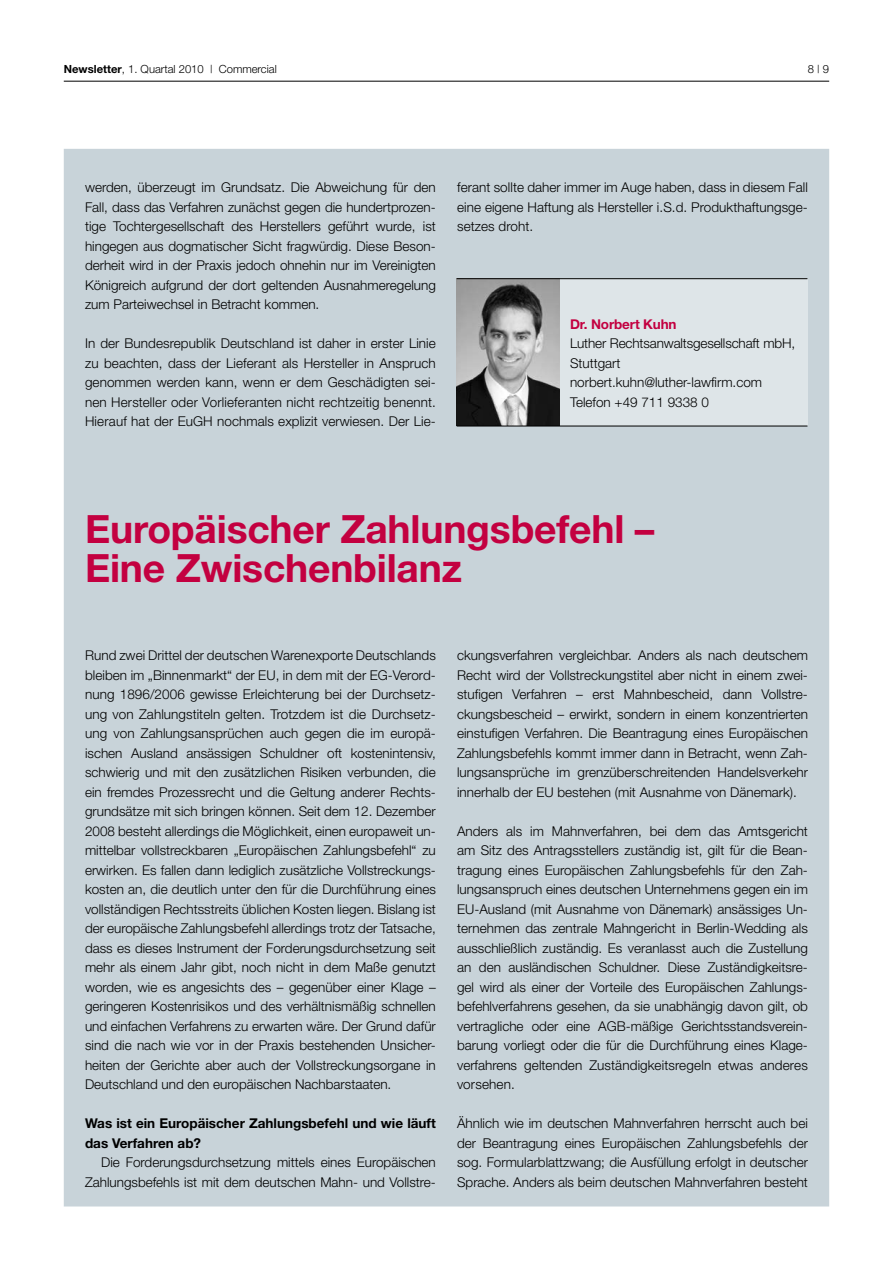
<style>
.page{position:relative;width:893px;height:1263px;background:#fff}
.page>*{position:absolute;margin:0;border:0;box-sizing:border-box;transform-origin:0 0}
.t1{font:700 39px/39px "Helvetica Neue";letter-spacing:-.005em;color:#c30040}
.t2{font:300 13.5px/19.5px "Helvetica Neue";color:#000;text-align:justify}
.t3{font:700 13.5px/19.5px "Helvetica Neue";color:#000}
.t4{font:700 13.5px "Helvetica Neue";letter-spacing:-.01em;color:#c30040}
.t5{font:300 11.25px "Helvetica Neue";color:#000}
.s1{font-weight:700}
</style>
<div class="page">
<hr style="left:64px;top:81px;width:765px;height:1px;background:#000">
<div style="left:64px;top:149px;width:765px;height:1057px;background:#c8d3d9"></div>
<div style="left:559px;top:279px;width:248px;height:147px;background:#dee5e8"></div>
<img style="left:457px;top:279px;width:102px;height:147px">
<hr style="left:457px;top:426px;width:350px;height:1px;background:#000">
<hr style="left:457px;top:278px;width:350px;height:1px;background:#000">
<p class="t5" style="left:64px;top:62px;width:214px"><span class="s1">Newsletter</span>, 1. Quartal 2010 | Commercial</p>
<p class="t5" style="left:808px;top:62px;width:23px">8 | 9</p>
<p class="t2" style="left:85px;top:178px;width:352px">werden, überzeugt im Grundsatz. Die Abweichung für den Fall, dass das Verfahren zunächst gegen die hundertprozen&shy;tige Tochtergesellschaft des Herstellers geführt wurde, ist hingegen aus dogmatischer Sicht fragwürdig. Diese Beson&shy;derheit wird in der Praxis jedoch ohnehin nur im Vereinigten Königreich aufgrund der dort geltenden Ausnahmeregelung zum Parteiwechsel in Betracht kommen.</p>
<p class="t2" style="left:85px;top:333px;width:352px">In der Bundesrepublik Deutschland ist daher in erster Linie zu beachten, dass der Lieferant als Hersteller in Anspruch genommen werden kann, wenn er dem Geschädigten sei&shy;nen Hersteller oder Vorlieferanten nicht rechtzeitig benennt.<br>Hierauf hat der EuGH nochmals explizit verwiesen. Der Lie-</p>
<p class="t2" style="left:457px;top:178px;width:352px">ferant sollte daher immer im Auge haben, dass in diesem Fall eine eigene Haftung als Hersteller i.S.d. Produkthaftungsge&shy;setzes droht.</p>
<p class="t4" style="left:570px;top:316px;width:108px">Dr. Norbert Kuhn</p>
<p class="t2" style="left:570px;top:333px;width:227px;text-align:left">Luther Rechtsanwaltsgesellschaft mbH,<br>Stuttgart norbert.kuhn@luther-lawfirm.com<br>Telefon +49 711 9338 0</p>
<h1 class="t1" style="left:85px;top:509px;width:571px">Europäischer Zahlungsbefehl –<br>Eine Zwischenbilanz</h1>
<p class="t2" style="left:85px;top:645px;width:352px">Rund zwei Drittel der deutschen Warenexporte Deutschlands bleiben im „Binnenmarkt“ der EU, in dem mit der EG-Verord&shy;nung 1896/2006 gewisse Erleichterung bei der Durchsetz&shy;ung von Zahlungstiteln gelten. Trotzdem ist die Durchsetz&shy;ung von Zahlungsansprüchen auch gegen die im europä&shy;ischen Ausland ansässigen Schuldner oft kostenintensiv, schwierig und mit den zusätzlichen Risiken verbunden, die ein fremdes Prozessrecht und die Geltung anderer Rechts&shy;grundsätze mit sich bringen können. Seit dem 12. Dezember 2008 besteht allerdings die Möglichkeit, einen europaweit un&shy;mittelbar vollstreckbaren „Europäischen Zahlungsbefehl“ zu erwirken. Es fallen dann lediglich zusätzliche Vollstreckungs&shy;kosten an, die deutlich unter den für die Durchführung eines vollständigen Rechtsstreits üblichen Kosten liegen. Bislang ist der europäische Zahlungsbefehl allerdings trotz der Tatsache, dass es dieses Instrument der Forderungsdurchsetzung seit mehr als einem Jahr gibt, noch nicht in dem Maße genutzt worden, wie es angesichts des – gegenüber einer Klage – geringeren Kostenrisikos und des verhältnismäßig schnellen und einfachen Verfahrens zu erwarten wäre. Der Grund dafür sind die nach wie vor in der Praxis bestehenden Unsicher&shy;heiten der Gerichte aber auch der Vollstreckungsorgane in Deutschland und den europäischen Nachbarstaaten.</p>
<p class="t3" style="left:85px;top:1113px;width:352px">Was ist ein Europäischer Zahlungsbefehl und wie läuft das Verfahren ab?</p>
<p class="t2" style="left:85px;top:1152px;width:352px;text-align:right">Die Forderungsdurchsetzung mittels eines Europäischen<br>Zahlungsbefehls ist mit dem deutschen Mahn- und Vollstre-</p>
<p class="t2" style="left:457px;top:645px;width:352px">ckungsverfahren vergleichbar. Anders als nach deutschem Recht wird der Vollstreckungstitel aber nicht in einem zwei&shy;stufigen Verfahren – erst Mahnbescheid, dann Vollstre&shy;ckungsbescheid – erwirkt, sondern in einem konzentrierten einstufigen Verfahren. Die Beantragung eines Europäischen Zahlungsbefehls kommt immer dann in Betracht, wenn Zah&shy;lungsansprüche im grenzüberschreitenden Handelsverkehr innerhalb der EU bestehen (mit Ausnahme von Dänemark).</p>
<p class="t2" style="left:457px;top:821px;width:352px">Anders als im Mahnverfahren, bei dem das Amtsgericht am Sitz des Antragsstellers zuständig ist, gilt für die Bean&shy;tragung eines Europäischen Zahlungsbefehls für den Zah&shy;lungsanspruch eines deutschen Unternehmens gegen ein im EU-Ausland (mit Ausnahme von Dänemark) ansässiges Un&shy;ternehmen das zentrale Mahngericht in Berlin-Wedding als ausschließlich zuständig. Es veranlasst auch die Zustellung an den ausländischen Schuldner. Diese Zuständigkeitsre&shy;gel wird als einer der Vorteile des Europäischen Zahlungs&shy;befehlverfahrens gesehen, da sie unabhängig davon gilt, ob vertragliche oder eine AGB-mäßige Gerichtsstandsverein&shy;barung vorliegt oder die für die Durchführung eines Klage&shy;verfahrens geltenden Zuständigkeitsregeln etwas anderes vorsehen.</p>
<p class="t2" style="left:457px;top:1113px;width:352px">Ähnlich wie im deutschen Mahnverfahren herrscht auch bei der Beantragung eines Europäischen Zahlungsbefehls der sog. Formularblattzwang; die Ausfüllung erfolgt in deutscher Sprache. Anders als beim deutschen Mahnverfahren besteht</p>
</div>
